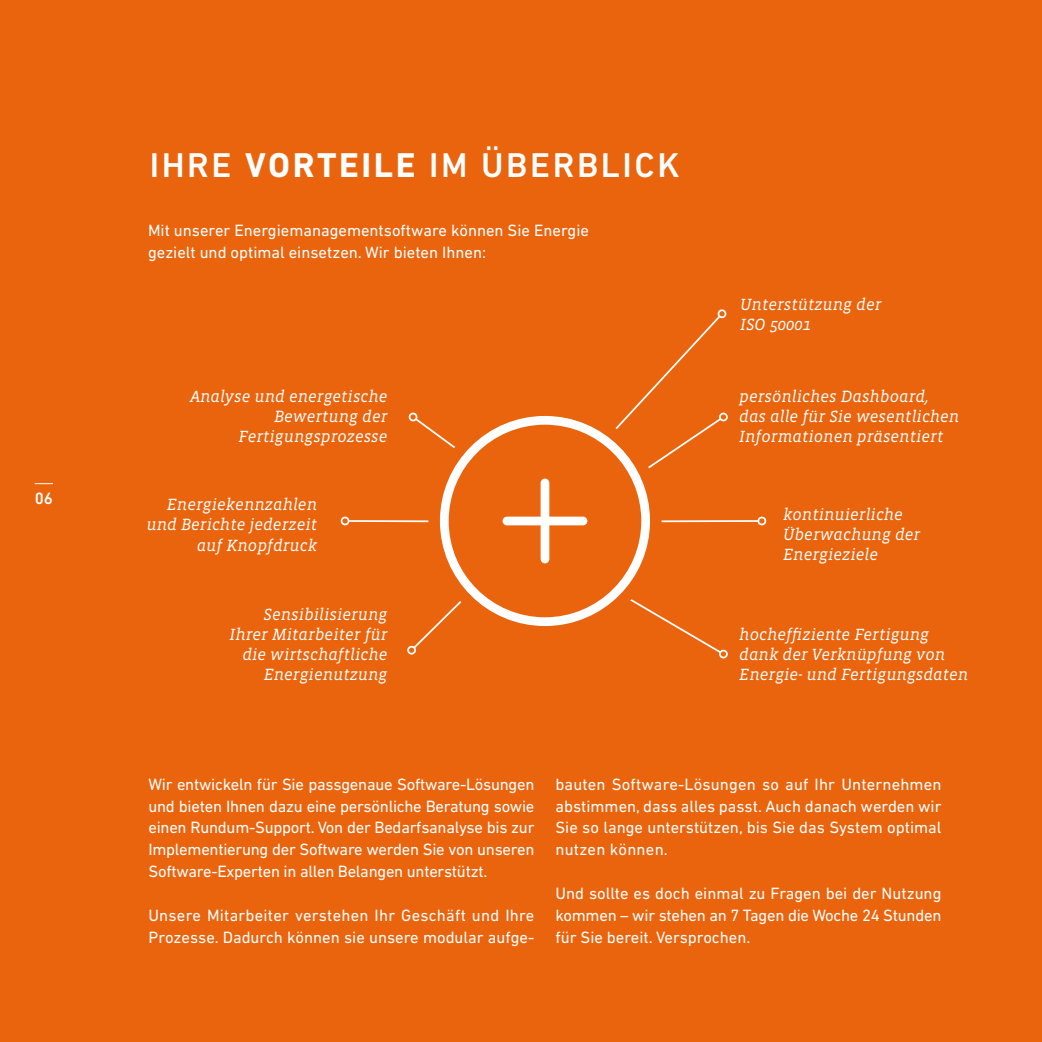
<style>
.page{position:relative;width:1042px;height:1042px;background:#ea640d}
.page>*{position:absolute;margin:0;border:0;box-sizing:border-box;transform-origin:0 0}
.t1{font:500 35px "DIN Next LT Pro";letter-spacing:.075em;color:#fff}
.t2{font:16.62px/21.9px "DIN Next LT Pro";color:#fff;text-align:justify}
.t3{font:italic 16.62px/20.1px "Vista Slab OT";color:#fff}
.t4{font:500 16.62px "DIN Next LT Pro";color:#fff}
.s1{font-weight:700}
</style>
<div class="page">
<svg style="left:35px;top:483px;width:18px;height:1px"></svg>
<svg style="left:417px;top:419px;width:38px;height:29px"></svg>
<div style="left:408px;top:412px;width:10px;height:10px;border:2px solid #fff;border-radius:3px"></div>
<svg style="left:415px;top:601px;width:47px;height:46px"></svg>
<div style="left:407px;top:645px;width:9px;height:10px;border:2px solid #fff;border-radius:3px"></div>
<svg style="left:630px;top:599px;width:89px;height:54px"></svg>
<div style="left:719px;top:649px;width:9px;height:10px;border:2px solid #fff;border-radius:3px"></div>
<div style="left:718px;top:412px;width:10px;height:10px;border:2px solid #fff;border-radius:3px"></div>
<hr style="left:348px;top:520px;width:94px;height:2px;background:#fff">
<svg style="left:340px;top:516px;width:11px;height:10px"></svg>
<hr style="left:647px;top:520px;width:111px;height:2px;background:#fff">
<svg style="left:755px;top:516px;width:12px;height:10px"></svg>
<svg style="left:615px;top:317px;width:108px;height:152px"></svg>
<div style="left:717px;top:309px;width:9px;height:9px;border:2px solid #fff;border-radius:50%"></div>
<div style="left:428px;top:404px;width:233px;height:233px;background:#ea640d;border-radius:50%"></div>
<div style="left:440px;top:416px;width:210px;height:210px;border:9px solid #fff;border-radius:50%"></div>
<div style="left:540px;top:483px;width:9px;height:76px;background:#fff"></div>
<div style="left:507px;top:516px;width:76px;height:9px;background:#fff"></div>
<p class="t4" style="left:35px;top:489px;width:20px">06</p>
<h1 class="t1" style="left:150px;top:145px;width:531px">IHRE <span class="s1">VORTEILE</span> IM ÜBERBLICK</h1>
<p class="t2" style="left:148px;top:219px;width:442px">Mit unserer Energiemanagementsoftware können Sie Energie gezielt und optimal einsetzen. Wir bieten Ihnen:</p>
<p class="t3" style="left:190px;top:386px;width:199px;text-align:right">Analyse und energetische<br>Bewertung der<br>Fertigungsprozesse</p>
<p class="t3" style="left:146px;top:495px;width:172px;text-align:right">Energiekennzahlen und Berichte jederzeit auf Knopfdruck</p>
<p class="t3" style="left:229px;top:604px;width:159px;text-align:right">Sensibilisierung<br>Ihrer Mitarbeiter für die wirtschaftliche<br>Energienutzung</p>
<p class="t3" style="left:740px;top:295px;width:143px">Unterstützung der<br>ISO 50001</p>
<p class="t3" style="left:739px;top:387px;width:222px">persönliches Dashboard, das alle für Sie wesentlichen<br>Informationen präsentiert</p>
<p class="t3" style="left:783px;top:504px;width:139px">kontinuierliche<br>Überwachung der<br>Energieziele</p>
<p class="t3" style="left:739px;top:624px;width:230px">hocheffiziente Fertigung dank der Verknüpfung von<br>Energie- und Fertigungsdaten</p>
<p class="t2" style="left:148px;top:773px;width:387px">Wir entwickeln für Sie passgenaue Software-Lösungen und bieten Ihnen dazu eine persönliche Beratung sowie einen Rundum-Support. Von der Bedarfsanalyse bis zur Implementierung der Software werden Sie von unseren Software-Experten in allen Belangen unterstützt.</p>
<p class="t2" style="left:148px;top:904px;width:387px">Unsere Mitarbeiter verstehen Ihr Geschäft und Ihre<br>Prozesse. Dadurch können sie unsere modular aufge-</p>
<p class="t2" style="left:555px;top:773px;width:387px">bauten Software-Lösungen so auf Ihr Unternehmen abstimmen, dass alles passt. Auch danach werden wir Sie so lange unterstützen, bis Sie das System optimal nutzen können.</p>
<p class="t2" style="left:555px;top:882px;width:387px">Und sollte es doch einmal zu Fragen bei der Nutzung kommen – wir stehen an 7 Tagen die Woche 24 Stunden für Sie bereit. Versprochen.</p>
</div>
